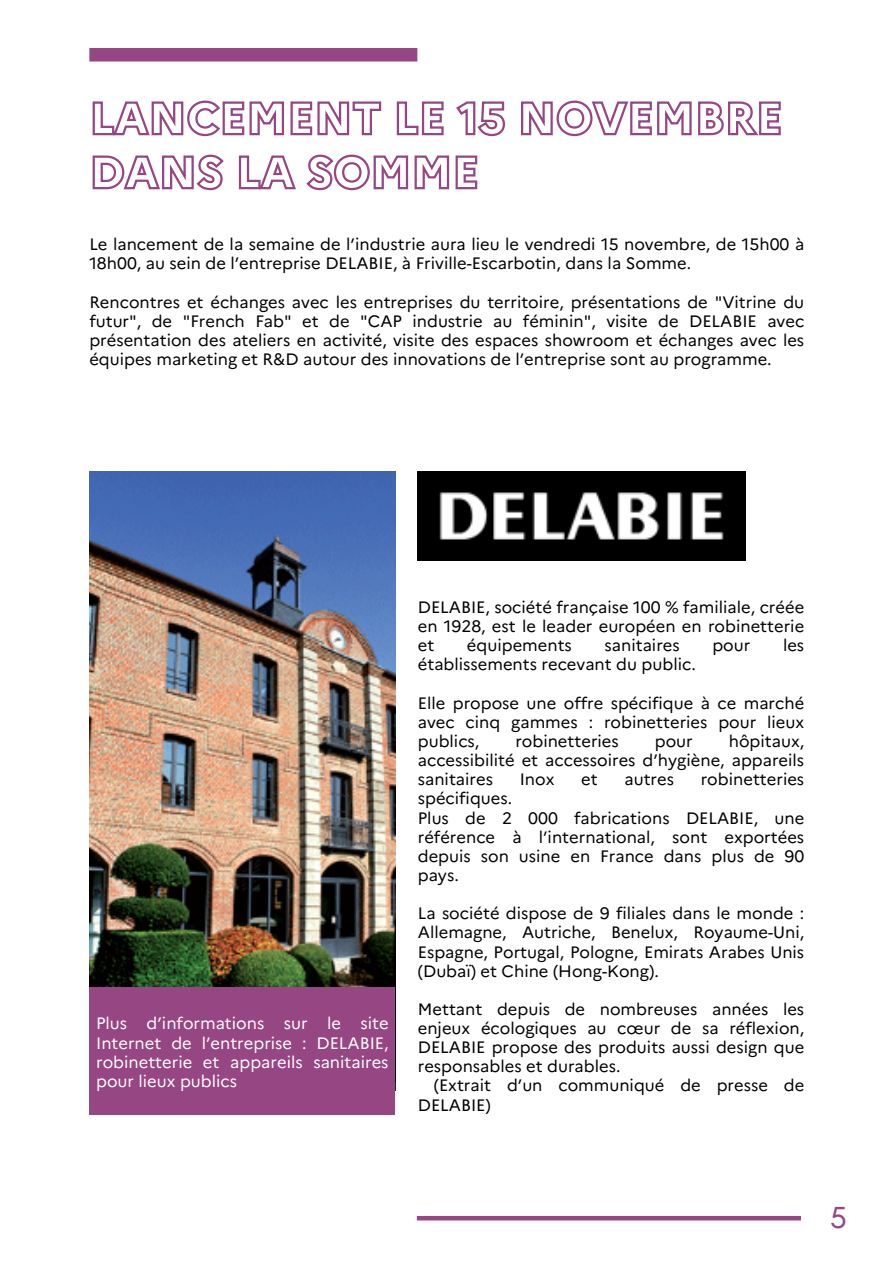
<style>
.page{position:relative;width:894px;height:1264px;background:#fff}
.page>*{position:absolute;margin:0;border:0;box-sizing:border-box;transform-origin:0 0}
.t1{font:30px "TT Fors";color:#964682}
.t2{font:16.5px/19.2px "Marianne";color:#000;text-align:justify}
.t3{font:16.5px/19.2px "Marianne";color:#fff;text-align:justify}
</style>
<div class="page">
<div style="left:89px;top:48px;width:328px;height:13px;background:#964682"></div>
<svg style="left:92px;top:100px;width:689px;height:37px"></svg>
<svg style="left:92px;top:154px;width:386px;height:37px"></svg>
<img style="left:417px;top:471px;width:328px;height:89px">
<img style="left:89px;top:471px;width:306px;height:516px">
<div style="left:89px;top:987px;width:306px;height:127px;background:#964682"></div>
<div style="left:417px;top:1215px;width:383px;height:5px;background:#964682"></div>
<p class="t2" style="left:89px;top:233px;width:716px">Le lancement de la semaine de l’industrie aura lieu le vendredi 15 novembre, de 15h00 à<br>18h00, au sein de l’entreprise DELABIE, à Friville-Escarbotin, dans la Somme.</p>
<p class="t2" style="left:89px;top:291px;width:716px">Rencontres et échanges avec les entreprises du territoire, présentations de "Vitrine du futur", de "French Fab" et de "CAP industrie au féminin", visite de DELABIE avec présentation des ateliers en activité, visite des espaces showroom et échanges avec les équipes marketing et R&amp;D autour des innovations de l’entreprise sont au programme.</p>
<p class="t3" style="left:96px;top:1012px;width:294px">Plus d’informations sur le site Internet de l’entreprise : DELABIE, robinetterie et appareils sanitaires pour lieux publics</p>
<p class="t2" style="left:417px;top:596px;width:388px">DELABIE, société française 100 % familiale, créée en 1928, est le leader européen en robinetterie et</p>
<p class="t2" style="left:467px;top:634px;width:106px">équipements</p>
<p class="t2" style="left:604px;top:634px;width:77px">sanitaires</p>
<p class="t2" style="left:712px;top:634px;width:39px">pour</p>
<p class="t2" style="left:782px;top:634px;width:23px">les</p>
<p class="t2" style="left:417px;top:653px;width:279px">établissements recevant du public.</p>
<p class="t2" style="left:417px;top:692px;width:388px">Elle propose une offre spécifique à ce marché avec cinq gammes : robinetteries pour lieux publics,</p>
<p class="t2" style="left:417px;top:730px;width:388px;text-indent:311px">hôpitaux, accessibilité et accessoires d’hygiène, appareils sanitaires</p>
<p class="t2" style="left:515px;top:730px;width:105px">robinetteries</p>
<p class="t2" style="left:654px;top:730px;width:39px">pour</p>
<p class="t2" style="left:519px;top:768px;width:36px">Inox</p>
<p class="t2" style="left:581px;top:768px;width:18px">et</p>
<p class="t2" style="left:624px;top:768px;width:51px">autres</p>
<p class="t2" style="left:700px;top:768px;width:105px">robinetteries</p>
<p class="t2" style="left:417px;top:787px;width:96px">spécifiques.</p>
<p class="t2" style="left:417px;top:806px;width:388px">Plus de 2 000 fabrications DELABIE, une référence à l’international, sont exportées depuis son usine en France dans plus de 90 pays.</p>
<p class="t2" style="left:417px;top:902px;width:388px">La société dispose de 9 filiales dans le monde :<br>Allemagne, Autriche, Benelux, Royaume-Uni, Espagne, Portugal, Pologne, Emirats Arabes Unis (Dubaï) et Chine (Hong-Kong).</p>
<p class="t2" style="left:417px;top:998px;width:388px">Mettant depuis de nombreuses années les enjeux écologiques au cœur de sa réflexion, DELABIE propose des produits aussi design que responsables et durables.</p>
<p class="t2" style="left:417px;top:1074px;width:388px;text-indent:16px">(Extrait d’un communiqué de presse de<br>DELABIE)</p>
<p class="t1" style="left:829px;top:1196px;width:18px">5</p>
</div>
